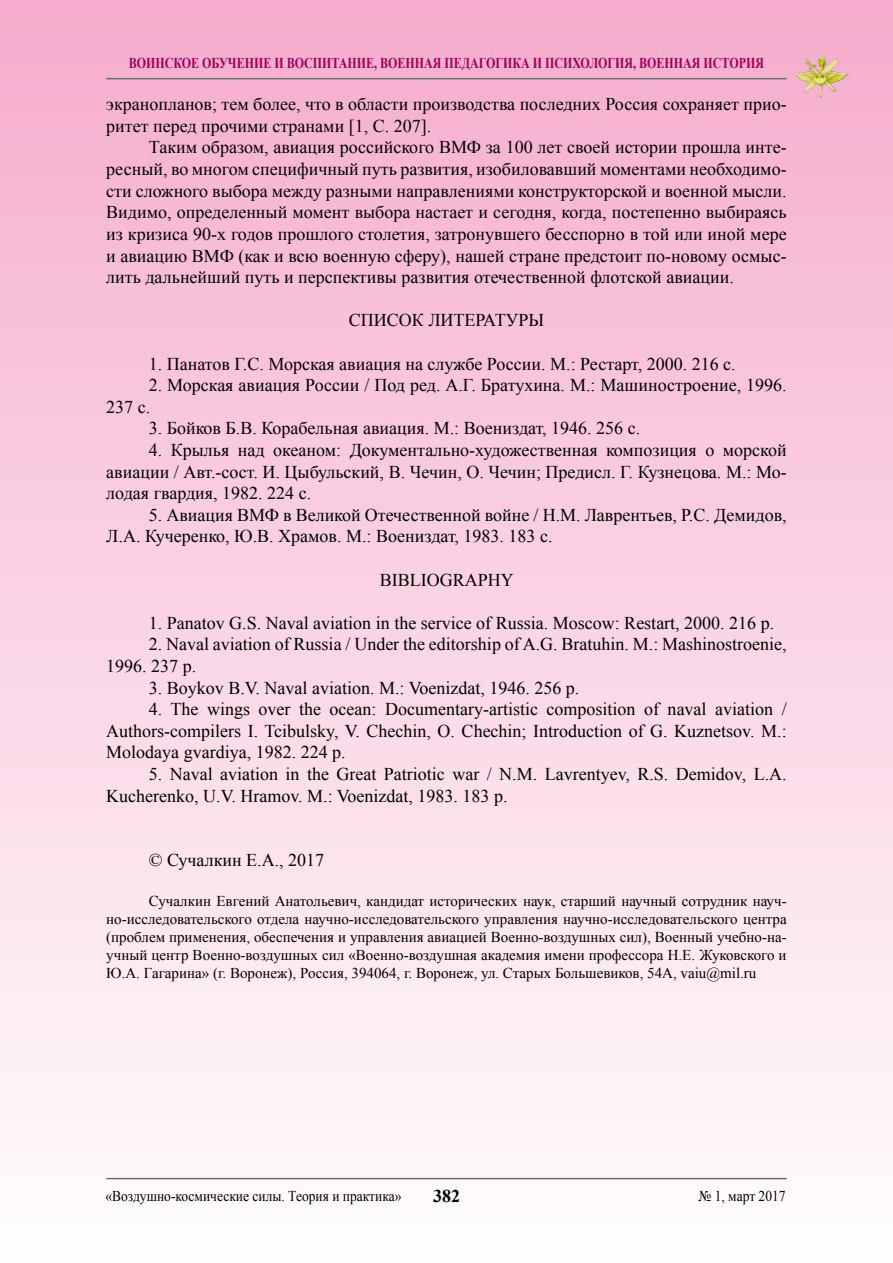
<style>
.page{position:relative;width:893px;height:1263px;background:#fff}
.page>*{position:absolute;margin:0;border:0;box-sizing:border-box;transform-origin:0 0}
.t1{font:18px/21.6px "Times New Roman";color:#000}
.t2{font:700 18px "Times New Roman";color:#000}
.t3{font:15px/18px "Times New Roman";color:#000;text-align:justify}
.t4{font:700 15px "Times New Roman";color:#9e005d;scale:.8 1}
.t5{font:15px "Times New Roman";color:#000;scale:.9 1}
</style>
<div class="page">
<div style="left:0;top:0;width:893px;height:1263px;background:linear-gradient(to bottom,#f6accc,#fefefe)"></div>
<hr style="left:106px;top:78px;width:681px;height:1px;background:#6d6e71">
<hr style="left:106px;top:1178px;width:681px;height:1px;background:#6d6e71">
<img style="left:792px;top:52px;width:58px;height:47px">
<p class="t4" style="left:129px;top:52px;width:796px">воинское обучение и воспитание, военная педагогика и психология, военная история</p>
<p class="t1" style="left:106px;top:93px;width:682px">экранопланов; тем более, что в области производства последних Россия сохраняет прио&shy;ритет перед прочими странами [1, С. 207].</p>
<p class="t1" style="left:106px;top:136px;width:682px;text-align:justify;text-indent:43px">Таким образом, авиация российского ВМФ за 100 лет своей истории прошла инте&shy;ресный, во многом специфичный путь развития, изобиловавший моментами необходимо&shy;сти сложного выбора между разными направлениями конструкторской и военной мысли.<br>Видимо, определенный момент выбора настает и сегодня, когда, постепенно выбираясь из кризиса 90-х годов прошлого столетия, затронувшего бесспорно в той или иной мере и авиацию ВМФ (как и всю военную сферу), нашей стране предстоит по-новому осмыс&shy;лить дальнейший путь и перспективы развития отечественной флотской авиации.</p>
<p class="t1" style="left:349px;top:309px;width:197px">СПИСОК ЛИТЕРАТУРЫ</p>
<p class="t1" style="left:149px;top:352px;width:588px">1. Панатов Г.С. Морская авиация на службе России. М.: Рестарт, 2000. 216 c.</p>
<p class="t1" style="left:106px;top:374px;width:682px;text-indent:43px">2. Морская авиация России / Под ред. А.Г. Братухина. М.: Машиностроение, 1996.<br>237 c.</p>
<p class="t1" style="left:149px;top:417px;width:493px">3. Бойков Б.В. Корабельная авиация. М.: Воениздат, 1946. 256 c.</p>
<p class="t1" style="left:106px;top:439px;width:682px;text-align:justify;text-indent:43px">4. Крылья над океаном: Документально-художественная композиция о морской авиации / Авт.-сост. И. Цыбульский, В. Чечин, О. Чечин; Предисл. Г. Кузнецова. М.: Мо&shy;лодая гвардия, 1982. 224 c.</p>
<p class="t1" style="left:106px;top:504px;width:682px;text-indent:43px">5. Авиация ВМФ в Великой Отечественной войне / Н.М. Лаврентьев, Р.С. Демидов,<br>Л.А. Кучеренко, Ю.В. Храмов. М.: Воениздат, 1983. 183 c.</p>
<p class="t1" style="left:380px;top:568px;width:135px">BIBLIOGRAPHY</p>
<p class="t1" style="left:149px;top:612px;width:627px">1. Panatov G.S. Naval aviation in the service of Russia. Moscow: Restart, 2000. 216 p.</p>
<p class="t1" style="left:106px;top:633px;width:682px;text-indent:43px">2. Naval aviation of Russia / Under the editorship of A.G. Bratuhin. M.: Mashinostroenie,<br>1996. 237 p.</p>
<p class="t1" style="left:149px;top:676px;width:432px">3. Boykov B.V. Naval aviation. M.: Voenizdat, 1946. 256 p.</p>
<p class="t1" style="left:106px;top:698px;width:682px;text-align:justify;text-indent:43px">4. The wings over the ocean: Documentary-artistic composition of naval aviation / Authors-compilers I. Tcibulsky, V. Chechin, O. Chechin; Introduction of G. Kuznetsov. M.:<br>Molodaya gvardiya, 1982. 224 p.</p>
<p class="t1" style="left:106px;top:763px;width:682px;text-indent:43px">5. Naval aviation in the Great Patriotic war / N.M. Lavrentyev, R.S. Demidov, L.A.<br>Kucherenko, U.V. Hramov. M.: Voenizdat, 1983. 183 p.</p>
<p class="t1" style="left:149px;top:849px;width:177px">© Сучалкин Е.А., 2017</p>
<p class="t3" style="left:106px;top:892px;width:682px;text-indent:43px">Сучалкин Евгений Анатольевич, кандидат исторических наук, старший научный сотрудник науч&shy;но-исследовательского отдела научно-исследовательского управления научно-исследовательского центра (проблем применения, обеспечения и управления авиацией Военно-воздушных сил), Военный учебно-на&shy;учный центр Военно-воздушных сил «Военно-воздушная академия имени профессора Н.Е. Жуковского и Ю.А. Гагарина» (г. Воронеж), Россия, 394064, г. Воронеж, ул. Старых Большевиков, 54А, vaiu@mil.ru</p>
<p class="t5" style="left:105px;top:1186px;width:330px">«Воздушно-космические силы. Теория и практика»</p>
<p class="t2" style="left:433px;top:1184px;width:28px">382</p>
<p class="t5" style="left:699px;top:1186px;width:98px">№ 1, март 2017</p>
</div>
